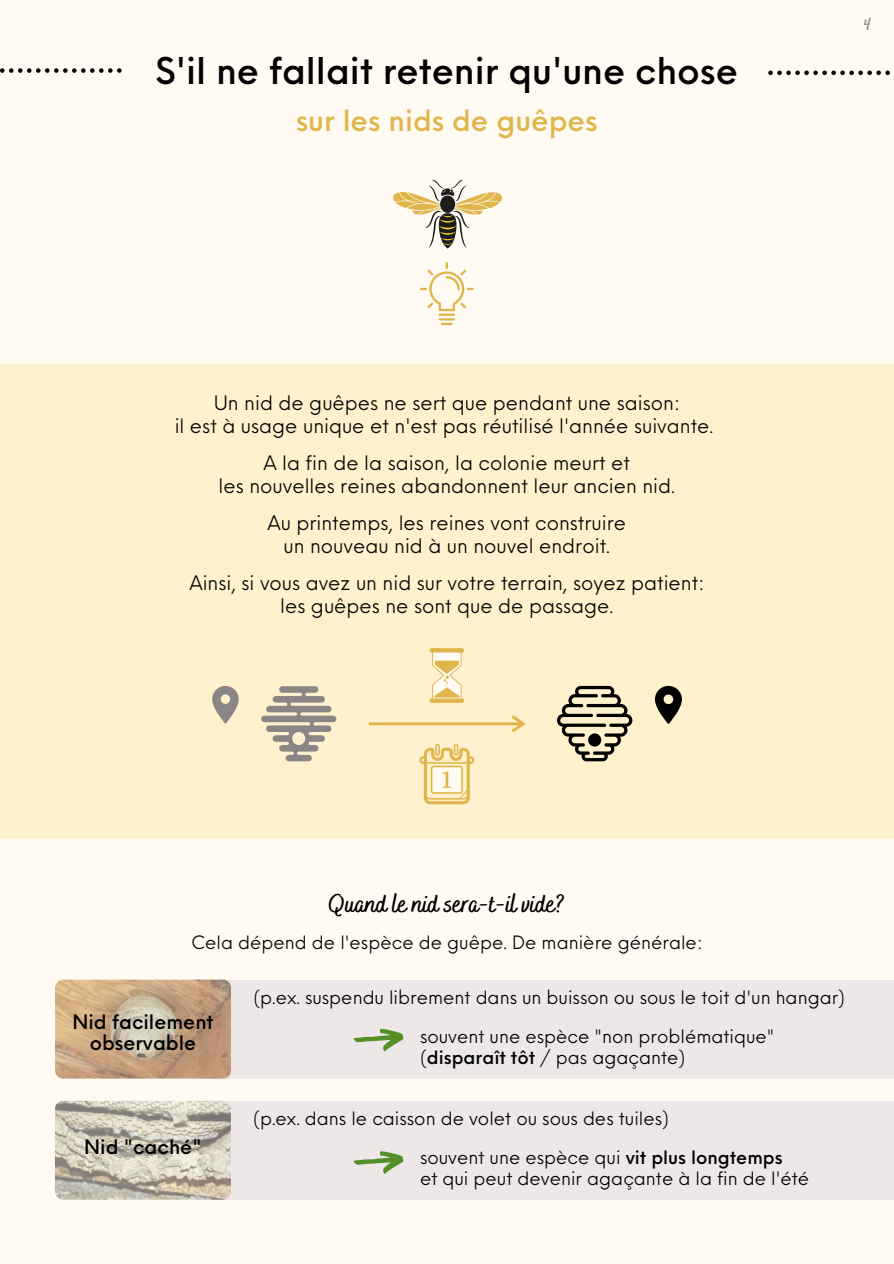
<style>
.page{position:relative;width:894px;height:1264px;background:#fff}
.page>*{position:absolute;margin:0;border:0;box-sizing:border-box;transform-origin:0 0}
.t1{font:500 36px "Neue Einstellung";color:#000}
.t2{font:500 28.5px "Neue Einstellung";color:#e0b64c}
.t3{font:700 25.5px "Bakerie Smooth";color:#000}
.t4{font:19.5px/23px "Neue Einstellung";color:#000;text-align:center}
.t5{font:500 19.5px/21.3px "Neue Einstellung";color:#000;text-align:center}
.t6{font:18px/21px "Neue Einstellung";color:#000}
.t7{font:700 18px "Bakerie Smooth";color:#8b8585}
.s1{font-weight:500}
</style>
<div class="page">
<div style="left:0;top:0;width:893px;height:1263px;background:#fffbf2"></div>
<svg style="left:0;top:68px;width:122px;height:5px"></svg>
<div style="left:199px;top:1100px;width:694px;height:99px;background:#ede7e7"></div>
<svg style="left:768px;top:71px;width:121px;height:4px"></svg>
<svg style="left:393px;top:180px;width:109px;height:68px"></svg>
<hr style="left:438px;top:313px;width:17px;height:3px;background:#e0b64c">
<svg style="left:438px;top:318px;width:17px;height:7px"></svg>
<svg style="left:420px;top:262px;width:53px;height:49px"></svg>
<div style="left:0;top:364px;width:893px;height:474px;background:#fff1cd"></div>
<svg style="left:261px;top:686px;width:75px;height:75px"></svg>
<svg style="left:557px;top:686px;width:75px;height:75px"></svg>
<svg style="left:369px;top:715px;width:155px;height:17px"></svg>
<svg style="left:419px;top:743px;width:55px;height:61px"></svg>
<div style="left:429px;top:698px;width:35px;height:5px;background:#e0b64c;border-radius:2px"></div>
<svg style="left:429px;top:648px;width:35px;height:4px"></svg>
<svg style="left:432px;top:648px;width:29px;height:51px"></svg>
<svg style="left:212px;top:686px;width:27px;height:37px"></svg>
<svg style="left:654px;top:686px;width:27px;height:38px"></svg>
<div style="left:200px;top:979px;width:693px;height:99px;background:#ede7e7"></div>
<img style="left:55px;top:979px;width:176px;height:99px;border-radius:8px">
<img style="left:55px;top:1100px;width:176px;height:99px;border-radius:8px">
<svg style="left:353px;top:1028px;width:50px;height:23px"></svg>
<svg style="left:353px;top:1151px;width:50px;height:22px"></svg>
<h1 class="t1" style="left:155px;top:39px;width:584px">S'il ne fallait retenir qu'une chose</h1>
<h2 class="t2" style="left:296px;top:95px;width:303px">sur les nids de guêpes</h2>
<p class="t4" style="left:175px;top:389px;width:540px">Un nid de guêpes ne sert que pendant une saison:<br>il est à usage unique et n'est pas réutilisé l'année suivante.</p>
<p class="t4" style="left:218px;top:449px;width:457px">A la fin de la saison, la colonie meurt et<br>les nouvelles reines abandonnent leur ancien nid.</p>
<p class="t4" style="left:267px;top:509px;width:360px">Au printemps, les reines vont construire un nouveau nid à un nouvel endroit.</p>
<p class="t4" style="left:189px;top:569px;width:516px">Ainsi, si vous avez un nid sur votre terrain, soyez patient: les guêpes ne sont que de passage.</p>
<p class="t7" style="left:863px;top:13px;width:9px">4</p>
<h3 class="t3" style="left:329px;top:889px;width:237px">Quand le nid sera-t-il vide?</h3>
<p class="t6" style="left:191px;top:930px;width:512px">Cela dépend de l'espèce de guêpe. De manière générale:</p>
<p class="t5" style="left:72px;top:1009px;width:143px">Nid facilement observable</p>
<p class="t5" style="left:84px;top:1134px;width:119px">Nid "caché"</p>
<p class="t6" style="left:253px;top:984px;width:593px">(p.ex. suspendu librement dans un buisson ou sous le toit d'un hangar)</p>
<p class="t6" style="left:420px;top:1023px;width:356px">souvent une espèce "non problématique" (<span class="s1">disparaît tôt</span> / pas agaçante)</p>
<p class="t6" style="left:253px;top:1105px;width:417px">(p.ex. dans le caisson de volet ou sous des tuiles)</p>
<p class="t6" style="left:420px;top:1144px;width:390px;line-height:21.9px">souvent une espèce qui <span class="s1">vit plus longtemps<br></span>et qui peut devenir agaçante à la fin de l'été</p>
</div>
